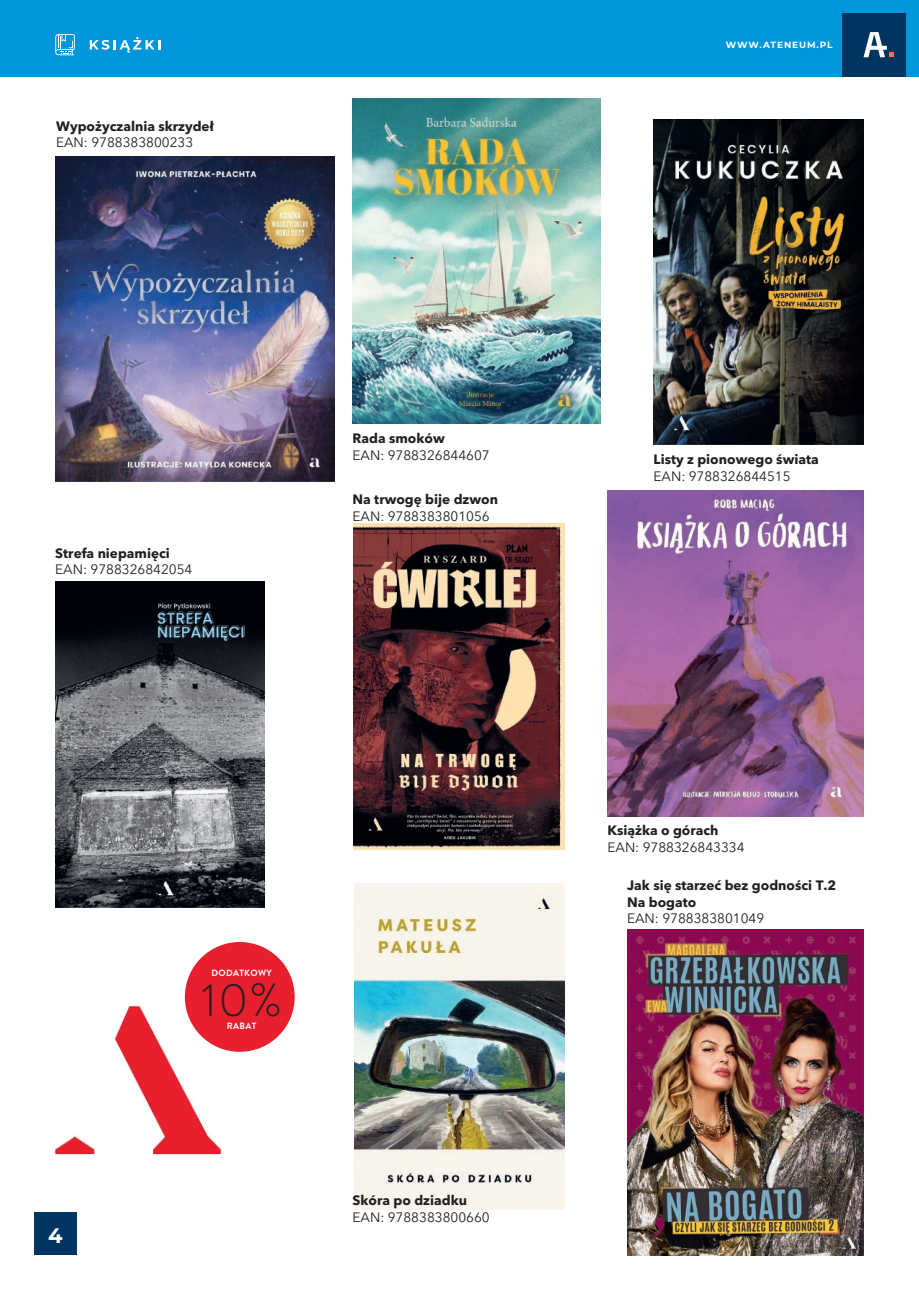
<style>
.page{position:relative;width:919px;height:1289px;background:#fff}
.page>*{position:absolute;margin:0;border:0;box-sizing:border-box;transform-origin:0 0}
.t1{font:300 46.5px "Brandon Grotesque";color:#231f20}
.t2{font:700 21px "Montserrat";color:#fff}
.t3{font:700 13.5px/16.2px "Avenir Next LT Pro";color:#231f20}
.t4{font:13.5px "Avenir Next LT Pro";color:#231f20}
.t5{font:700 9px "Montserrat";letter-spacing:.1em;color:#fff}
.t6{font:700 9px "Brandon Grotesque";letter-spacing:.035em;color:#fff}
</style>
<div class="page">
<div style="left:0;top:0;width:918px;height:77px;background:#0096db"></div>
<svg style="left:55px;top:34px;width:20px;height:21px"></svg>
<svg style="left:90px;top:37px;width:70px;height:16px"></svg>
<div style="left:842px;top:13px;width:64px;height:64px;background:#003561"></div>
<svg style="left:863px;top:32px;width:30px;height:25px"></svg>
<img style="left:607px;top:491px;width:256px;height:325px">
<img style="left:653px;top:119px;width:210px;height:326px">
<img style="left:627px;top:929px;width:236px;height:326px">
<img style="left:353px;top:523px;width:211px;height:326px">
<img style="left:352px;top:98px;width:248px;height:326px">
<img style="left:355px;top:883px;width:209px;height:326px">
<img style="left:55px;top:582px;width:210px;height:325px">
<img style="left:55px;top:156px;width:279px;height:326px">
<img style="left:55px;top:972px;width:199px;height:184px">
<div style="left:185px;top:942px;width:110px;height:109px;background:#e71f2e;border-radius:50%"></div>
<div style="left:34px;top:1212px;width:43px;height:42px;background:#003561"></div>
<p class="t3" style="left:56px;top:118px;width:159px">Wypożyczalnia skrzydeł</p>
<p class="t4" style="left:56px;top:134px;width:138px">EAN: 9788383800233</p>
<p class="t5" style="left:725px;top:38px;width:108px">WWW.ATENEUM.PL</p>
<p class="t3" style="left:55px;top:545px;width:116px">Strefa niepamięci</p>
<p class="t4" style="left:55px;top:561px;width:138px">EAN: 9788326842054</p>
<p class="t3" style="left:352px;top:430px;width:94px">Rada smoków</p>
<p class="t4" style="left:352px;top:447px;width:138px">EAN: 9788326844607</p>
<p class="t3" style="left:352px;top:491px;width:147px">Na trwogę bije dzwon</p>
<p class="t4" style="left:352px;top:507px;width:138px">EAN: 9788383801056</p>
<h2 class="t2" style="left:48px;top:1219px;width:16px">4</h2>
<p class="t6" style="left:211px;top:966px;width:62px">DODATKOWY</p>
<h1 class="t1" style="left:202px;top:968px;width:82px">10%</h1>
<p class="t6" style="left:227px;top:1019px;width:31px">RABAT</p>
<p class="t3" style="left:352px;top:1192px;width:116px">Skóra po dziadku</p>
<p class="t4" style="left:352px;top:1208px;width:138px">EAN: 9788383800660</p>
<p class="t3" style="left:653px;top:451px;width:167px">Listy z pionowego świata</p>
<p class="t4" style="left:653px;top:468px;width:138px">EAN: 9788326844515</p>
<p class="t3" style="left:607px;top:822px;width:112px">Książka o górach</p>
<p class="t4" style="left:607px;top:838px;width:138px">EAN: 9788326843334</p>
<p class="t3" style="left:627px;top:877px;width:211px">Jak się starzeć bez godności T.2<br>Na bogato</p>
<p class="t4" style="left:627px;top:909px;width:138px">EAN: 9788383801049</p>
</div>
